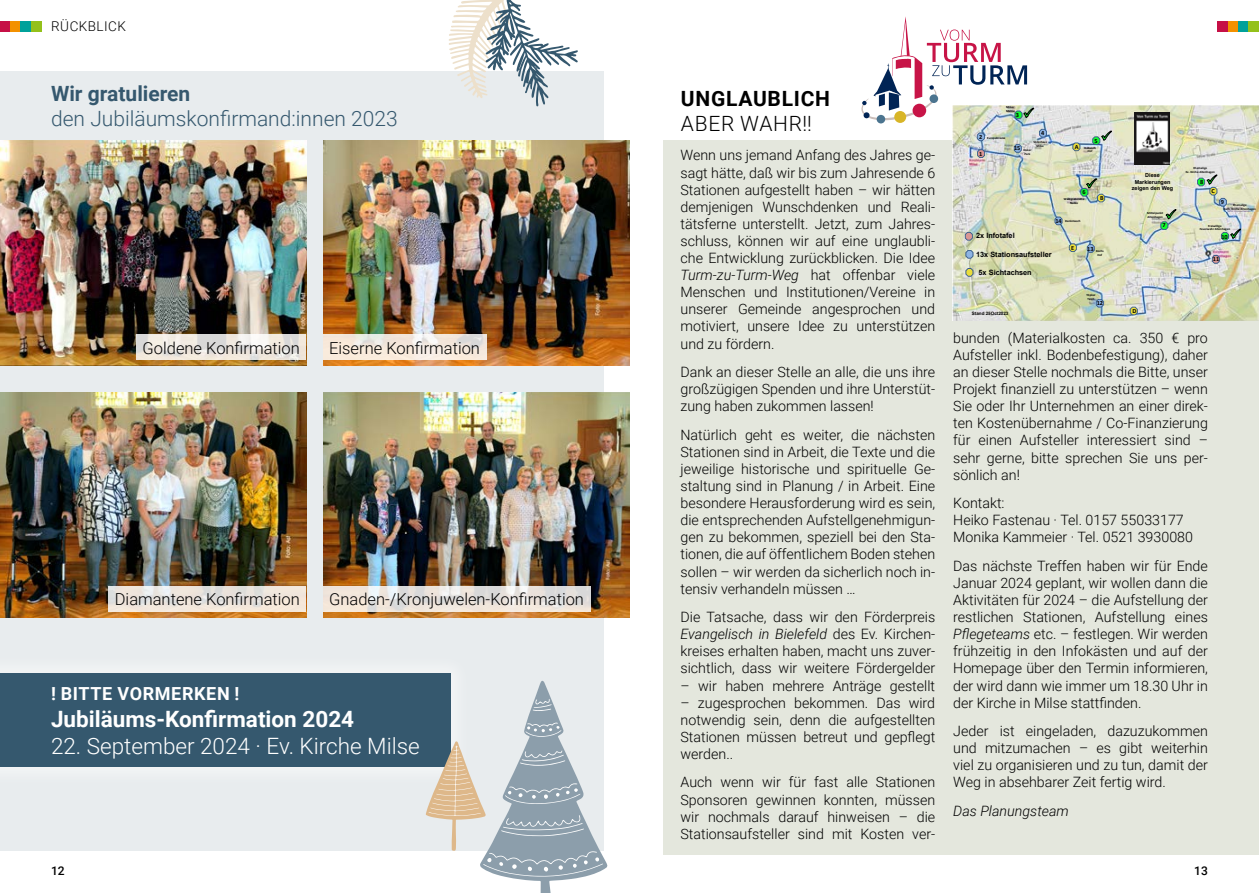
<style>
.page{position:relative;width:1259px;height:893px;background:#fff}
.page>*{position:absolute;margin:0;border:0;box-sizing:border-box;transform-origin:0 0}
.t1{font:300 22.5px "Roboto";color:#fff}
.t2{font:700 22.5px "Roboto";color:#fff}
.t3{font:300 21px "Roboto";color:#35586e}
.t4{font:700 21px "Roboto";color:#35586e}
.t5{font:700 21px "Roboto";letter-spacing:.035em;color:#000}
.t6{font:300 21px "Roboto";letter-spacing:.035em;color:#000}
.t7{font:700 18px "Roboto";letter-spacing:.035em;color:#fff}
.t8{font:300 16.5px "Roboto";color:#000}
.t9{font:300 14.25px/17.1px "Roboto";color:#000;text-align:justify}
.t10{font:italic 300 14.25px "Roboto";color:#000}
.t11{font:300 13.5px "Roboto";letter-spacing:.035em;color:#000}
.t12{font:500 12px "Roboto";color:#000}
.t13{font:700 7.35px "Arial";letter-spacing:-.005em;color:#000}
.t14{font:700 6.3px "Calibri";letter-spacing:-.005em;color:#000}
.t15{font:700 5.4px/6.6px "Arial";letter-spacing:.005em;color:#000;text-align:center}
.t16{font:700 4.65px "Arial";letter-spacing:-.01em;color:#000}
.t17{font:700 3.15px/3.8px "Calibri";color:#000;text-align:center}
.s1{font-style:italic}
</style>
<div class="page">
<div style="left:1217px;top:21px;width:11px;height:11px;background:#c61046"></div>
<div style="left:1228px;top:21px;width:10px;height:11px;background:#f39100"></div>
<div style="left:1238px;top:21px;width:10px;height:11px;background:#00a19a"></div>
<div style="left:1248px;top:21px;width:11px;height:11px;background:#94c11a"></div>
<div style="left:0;top:21px;width:10px;height:11px;background:#c61046"></div>
<div style="left:10px;top:21px;width:11px;height:11px;background:#f39100"></div>
<div style="left:21px;top:21px;width:10px;height:11px;background:#00a19a"></div>
<div style="left:31px;top:21px;width:10px;height:11px;background:#94c11a"></div>
<div style="left:0;top:71px;width:604px;height:779px;background:#e8ecee"></div>
<div style="left:0;top:673px;width:451px;height:93px;background:#35586e"></div>
<img style="left:0;top:140px;width:306px;height:226px">
<svg style="left:136px;top:335px;width:170px;height:25px;fill:#efe7dd"></svg>
<img style="left:0;top:392px;width:306px;height:225px">
<svg style="left:108px;top:587px;width:198px;height:25px;fill:#eee5db"></svg>
<img style="left:323px;top:140px;width:306px;height:226px">
<img style="left:323px;top:392px;width:306px;height:225px">
<svg style="left:323px;top:335px;width:163px;height:25px;fill:#f7eadc"></svg>
<svg style="left:323px;top:587px;width:267px;height:25px;fill:#ede4db"></svg>
<svg style="left:449px;top:0;width:129px;height:107px"></svg>
<svg style="left:426px;top:680px;width:181px;height:213px"></svg>
<div style="left:663px;top:140px;width:596px;height:715px;background:#e4e7dd"></div>
<img style="left:952px;top:106px;width:307px;height:214px">
<svg style="left:1129px;top:307px;width:8px;height:8px"></svg>
<svg style="left:1095px;top:299px;width:8px;height:9px"></svg>
<svg style="left:1211px;top:255px;width:8px;height:9px"></svg>
<svg style="left:1054px;top:217px;width:8px;height:8px"></svg>
<svg style="left:1039px;top:129px;width:8px;height:8px"></svg>
<svg style="left:977px;top:132px;width:8px;height:9px"></svg>
<svg style="left:977px;top:149px;width:8px;height:9px"></svg>
<svg style="left:1069px;top:243px;width:7px;height:9px"></svg>
<svg style="left:1086px;top:244px;width:8px;height:9px"></svg>
<svg style="left:1013px;top:144px;width:8px;height:9px"></svg>
<svg style="left:1072px;top:143px;width:8px;height:8px"></svg>
<svg style="left:965px;top:232px;width:8px;height:9px"></svg>
<svg style="left:965px;top:268px;width:8px;height:9px"></svg>
<svg style="left:965px;top:250px;width:8px;height:9px"></svg>
<svg style="left:1092px;top:130px;width:20px;height:15px"></svg>
<svg style="left:1221px;top:229px;width:20px;height:12px"></svg>
<svg style="left:1197px;top:174px;width:30px;height:33px"></svg>
<img style="left:1134px;top:113px;width:35px;height:52px">
<svg style="left:1160px;top:209px;width:16px;height:21px"></svg>
<svg style="left:1080px;top:178px;width:25px;height:24px"></svg>
<svg style="left:861px;top:16px;width:173px;height:106px"></svg>
<div style="left:929px;top:94px;width:9px;height:9px;background:#4b748f;border-radius:50%"></div>
<div style="left:876px;top:115px;width:9px;height:8px;background:#4b748f;border-radius:50%"></div>
<div style="left:894px;top:111px;width:12px;height:12px;background:#d8b527;border-radius:50%"></div>
<div style="left:912px;top:104px;width:14px;height:13px;background:#c71447;border-radius:50%"></div>
<p class="t11" style="left:51px;top:17px;width:76px">RÜCKBLICK</p>
<h2 class="t4" style="left:51px;top:79px;width:141px">Wir gratulieren</h2>
<h2 class="t3" style="left:51px;top:104px;width:348px">den Jubiläumskonfirmand:innen 2023</h2>
<p class="t8" style="left:143px;top:336px;width:159px">Goldene Konfirmation</p>
<p class="t8" style="left:329px;top:336px;width:152px">Eiserne Konfirmation</p>
<p class="t8" style="left:115px;top:588px;width:186px">Diamantene Konfirmation</p>
<p class="t8" style="left:329px;top:588px;width:256px">Gnaden-/Kronjuwelen-Konfirmation</p>
<p class="t7" style="left:51px;top:681px;width:190px">! BITTE VORMERKEN !</p>
<h1 class="t2" style="left:51px;top:703px;width:305px">Jubiläums-Konfirmation 2024</h1>
<h1 class="t1" style="left:51px;top:730px;width:370px">22. September 2024 · Ev. Kirche Milse</h1>
<h2 class="t5" style="left:681px;top:84px;width:151px">UNGLAUBLICH</h2>
<h2 class="t6" style="left:681px;top:109px;width:133px">ABER WAHR!!</h2>
<p class="t9" style="left:680px;top:146px;width:256px">Wenn uns jemand Anfang des Jahres ge&shy;sagt hätte, daß wir bis zum Jahresende 6<br>Stationen aufgestellt haben – wir hätten demjenigen Wunschdenken und Reali&shy;tätsferne unterstellt. Jetzt, zum Jahres&shy;schluss, können wir auf eine unglaubli&shy;che Entwicklung zurückblicken. Die Idee <span class="s1">Turm-zu-Turm-Weg</span> hat offenbar viele Menschen und Institutionen/Vereine in unserer Gemeinde angesprochen und motiviert, unsere Idee zu unterstützen und zu fördern.</p>
<p class="t9" style="left:680px;top:363px;width:256px">Dank an dieser Stelle an alle, die uns ihre großzügigen Spenden und ihre Unterstüt&shy;zung haben zukommen lassen!</p>
<p class="t9" style="left:680px;top:426px;width:256px">Natürlich geht es weiter, die nächsten Stationen sind in Arbeit, die Texte und die jeweilige historische und spirituelle Ge&shy;staltung sind in Planung / in Arbeit. Eine besondere Herausforderung wird es sein, die entsprechenden Aufstellgenehmigun&shy;gen zu bekommen, speziell bei den Sta&shy;tionen, die auf öffentlichem Boden stehen sollen – wir werden da sicherlich noch in&shy;tensiv verhandeln müssen …</p>
<p class="t9" style="left:680px;top:608px;width:256px">Die Tatsache, dass wir den Förderpreis <span class="s1">Evangelisch in Bielefeld</span> des Ev. Kirchen&shy;kreises erhalten haben, macht uns zuver&shy;sichtlich, dass wir weitere Fördergelder</p>
<p class="t9" style="left:680px;top:676px;width:256px">– wir haben mehrere Anträge gestellt</p>
<p class="t9" style="left:680px;top:693px;width:256px">– zugesprochen bekommen. Das wird notwendig sein, denn die aufgestellten Stationen müssen betreut und gepflegt werden..</p>
<p class="t9" style="left:680px;top:773px;width:256px">Auch wenn wir für fast alle Stationen Sponsoren gewinnen konnten, müssen wir nochmals darauf hinweisen – die Stationsaufsteller sind mit Kosten ver-</p>
<p class="t17" style="left:1006px;top:105px;width:10px;text-align:left">Milser<br>Mühle</p>
<p class="t14" style="left:1016px;top:111px;width:5px">3</p>
<p class="t14" style="left:979px;top:133px;width:5px">2</p>
<p class="t17" style="left:987px;top:136px;width:20px">Europabrücke</p>
<p class="t14" style="left:979px;top:149px;width:5px">1</p>
<p class="t14" style="left:1041px;top:129px;width:5px">4</p>
<p class="t17" style="left:1033px;top:140px;width:15px">Volkshaus<br>Milse</p>
<p class="t14" style="left:1014px;top:144px;width:8px">15</p>
<p class="t17" style="left:1023px;top:148px;width:10px">Kisker<br>Park</p>
<p class="t14" style="left:1094px;top:137px;width:5px">5</p>
<p class="t14" style="left:1074px;top:143px;width:5px">A</p>
<p class="t17" style="left:1084px;top:146px;width:13px">Kobusch<br>Hof</p>
<p class="t14" style="left:1082px;top:188px;width:5px">6</p>
<p class="t17" style="left:1063px;top:197px;width:22px">Waldgrabstätte<br>Nacke</p>
<p class="t14" style="left:1055px;top:217px;width:8px">14</p>
<p class="t17" style="left:1065px;top:219px;width:17px">Dankmasch</p>
<p class="t14" style="left:1100px;top:194px;width:5px">B</p>
<p class="t13" style="left:976px;top:231px;width:40px">2x Infotafel</p>
<p class="t13" style="left:976px;top:249px;width:77px">13x Stationsaufsteller</p>
<p class="t13" style="left:978px;top:268px;width:55px">5x Sichtachsen</p>
<p class="t16" style="left:972px;top:310px;width:38px">Stand 25Oct2023</p>
<p class="t14" style="left:1071px;top:243px;width:5px">E</p>
<p class="t14" style="left:1087px;top:244px;width:8px">13</p>
<p class="t17" style="left:1096px;top:249px;width:9px">Kochs<br>Hof</p>
<p class="t17" style="left:1086px;top:293px;width:11px">Töpker<br>Teich</p>
<p class="t14" style="left:1096px;top:299px;width:8px">12</p>
<p class="t15" style="left:1132px;top:172px;width:43px">Diese<br>Markierungen zeigen den Weg</p>
<p class="t17" style="left:1147px;top:211px;width:17px;text-align:left">Mittelpunkt<br>Altenhagen</p>
<p class="t14" style="left:1162px;top:221px;width:5px">7</p>
<p class="t17" style="left:1185px;top:166px;width:30px">Ehemalige<br>Ev. Kirche Altenhagen</p>
<p class="t14" style="left:1200px;top:178px;width:5px">8</p>
<p class="t14" style="left:1211px;top:187px;width:5px">C</p>
<p class="t14" style="left:1221px;top:198px;width:5px">9</p>
<p class="t17" style="left:1223px;top:203px;width:34px">Ehemalige<br>Kath. Kirche Altenhagen</p>
<p class="t17" style="left:1199px;top:224px;width:32px">Freiwillige<br>Feuerwehr Altenhagen</p>
<p class="t14" style="left:1221px;top:233px;width:8px">10</p>
<p class="t14" style="left:1212px;top:255px;width:8px">11</p>
<p class="t14" style="left:1132px;top:307px;width:5px">D</p>
<p class="t9" style="left:953px;top:329px;width:256px">bunden (Materialkosten ca. 350 € pro Aufsteller inkl. Bodenbefestigung), daher an dieser Stelle nochmals die Bitte, unser Projekt finanziell zu unterstützen – wenn Sie oder Ihr Unternehmen an einer direk&shy;ten Kostenübernahme / Co-Finanzierung für einen Aufsteller interessiert sind – sehr gerne, bitte sprechen Sie uns per&shy;sönlich an!</p>
<p class="t9" style="left:953px;top:494px;width:241px;text-align:left">Kontakt:<br>Heiko Fastenau · Tel. 0157 55033177<br>Monika Kammeier · Tel. 0521 3930080</p>
<p class="t9" style="left:953px;top:557px;width:256px">Das nächste Treffen haben wir für Ende Januar 2024 geplant, wir wollen dann die Aktivitäten für 2024 – die Aufstellung der restlichen Stationen, Aufstellung eines <span class="s1">Pflegeteams</span> etc. – festlegen. Wir werden frühzeitig in den Infokästen und auf der Homepage über den Termin informieren, der wird dann wie immer um 18.30 Uhr in der Kirche in Milse stattfinden.</p>
<p class="t9" style="left:953px;top:722px;width:256px">Jeder ist eingeladen, dazuzukommen und mitzumachen – es gibt weiterhin viel zu organisieren und zu tun, damit der Weg in absehbarer Zeit fertig wird.</p>
<p class="t10" style="left:953px;top:801px;width:117px">Das Planungsteam</p>
<p class="t12" style="left:51px;top:863px;width:15px">12</p>
<p class="t12" style="left:1194px;top:863px;width:15px">13</p>
</div>
